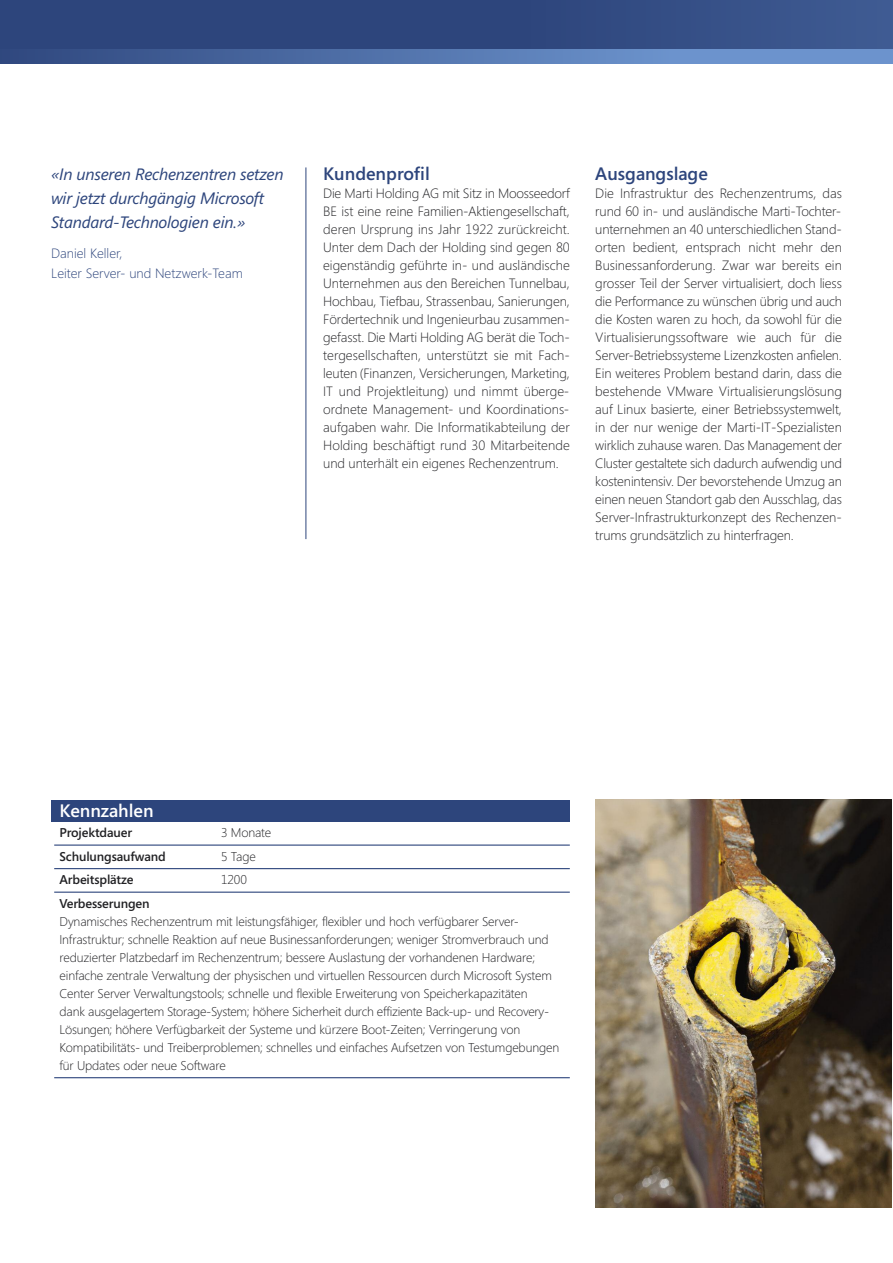
<style>
.page{position:relative;width:893px;height:1263px;background:#fff}
.page>*{position:absolute;margin:0;border:0;box-sizing:border-box;transform-origin:0 0}
.t1{font:600 18px "Segoe";color:#2d457c}
.t2{font:600 18px "Segoe";color:#fff}
.t3{font:italic 16.5px/24px "Segoe";letter-spacing:-.015em;color:#2d457c}
.t4{font:300 13.5px/18px "Segoe";letter-spacing:-.005em;color:#222225;text-align:justify}
.t5{font:300 13.5px/19.5px "Segoe";color:#2d457c}
.t6{font:300 12.75px/18px "Segoe";letter-spacing:-.01em;color:#222225}
.t7{font:600 12.75px "Segoe";letter-spacing:-.01em;color:#222225}
</style>
<div class="page">
<hr style="left:306px;top:167px;width:1px;height:372px;background:#2d457c">
<div style="left:51px;top:801px;width:519px;height:21px;background:#2d457c"></div>
<hr style="left:54px;top:844px;width:516px;height:2px;background:#2d457c">
<hr style="left:54px;top:868px;width:516px;height:1px;background:#2d457c">
<hr style="left:54px;top:891px;width:516px;height:2px;background:#2d457c">
<hr style="left:54px;top:1077px;width:516px;height:1px;background:#2d457c">
<div style="left:0;top:48px;width:893px;height:16px;background:#6c93cd"></div>
<div style="left:0;top:48px;width:670px;height:16px;background:linear-gradient(to right,#2f477e,#6b92cc)"></div>
<div style="left:0;top:0;width:872px;height:49px;background:#2d457c"></div>
<div style="left:531px;top:0;width:362px;height:49px;background:#365088"></div>
<img style="left:595px;top:799px;width:297px;height:409px">
<p class="t3" style="left:51px;top:162px;width:234px">«In unseren Rechenzentren setzen wir jetzt durchgängig Microsoft<br>Standard-Technologien ein.»</p>
<p class="t5" style="left:51px;top:245px;width:193px">Daniel Keller,<br>Leiter Server- und Netzwerk-Team</p>
<h1 class="t1" style="left:323px;top:167px;width:108px">Kundenprofil</h1>
<p class="t4" style="left:323px;top:186px;width:248px">Die Marti Holding AG mit Sitz in Moosseedorf BE ist eine reine Familien-Aktiengesellschaft, deren Ursprung ins Jahr 1922 zurückreicht.<br>Unter dem Dach der Holding sind gegen 80 eigenständig geführte in- und ausländische Unternehmen aus den Bereichen Tunnelbau, Hochbau, Tiefbau, Strassenbau, Sanierungen, Fördertechnik und Ingenieurbau zusammen&shy;gefasst. Die Marti Holding AG berät die Toch&shy;tergesellschaften, unterstützt sie mit Fach&shy;leuten (Finanzen, Versicherungen, Marketing, IT und Projektleitung) und nimmt überge&shy;ordnete Management- und Koordinations&shy;aufgaben wahr. Die Informatikabteilung der Holding beschäftigt rund 30 Mitarbeitende und unterhält ein eigenes Rechenzentrum.</p>
<h1 class="t1" style="left:595px;top:167px;width:114px">Ausgangslage</h1>
<p class="t4" style="left:595px;top:186px;width:248px">Die Infrastruktur des Rechenzentrums, das rund 60 in- und ausländische Marti-Tochter&shy;unternehmen an 40 unterschiedlichen Stand&shy;orten bedient, entsprach nicht mehr den Businessanforderung. Zwar war bereits ein grosser Teil der Server virtualisiert, doch liess die Performance zu wünschen übrig und auch die Kosten waren zu hoch, da sowohl für die Virtualisierungssoftware wie auch für die Server-Betriebssysteme Lizenzkosten anfielen.<br>Ein weiteres Problem bestand darin, dass die bestehende VMware Virtualisierungslösung auf Linux basierte, einer Betriebssystemwelt, in der nur wenige der Marti-IT-Spezialisten wirklich zuhause waren. Das Management der Cluster gestaltete sich dadurch aufwendig und kostenintensiv. Der bevorstehende Umzug an einen neuen Standort gab den Ausschlag, das Server-Infrastrukturkonzept des Rechenzen&shy;trums grundsätzlich zu hinterfragen.</p>
<h1 class="t2" style="left:60px;top:804px;width:96px">Kennzahlen</h1>
<p class="t7" style="left:60px;top:828px;width:74px">Projektdauer</p>
<p class="t6" style="left:221px;top:825px;width:52px">3 Monate</p>
<p class="t7" style="left:60px;top:852px;width:108px">Schulungsaufwand</p>
<p class="t6" style="left:221px;top:849px;width:36px">5 Tage</p>
<p class="t7" style="left:60px;top:875px;width:76px">Arbeitsplätze</p>
<p class="t6" style="left:221px;top:872px;width:27px">1200</p>
<p class="t7" style="left:60px;top:899px;width:92px">Verbesserungen</p>
<p class="t6" style="left:60px;top:914px;width:501px">Dynamisches Rechenzentrum mit leistungsfähiger, flexibler und hoch verfügbarer Server-Infrastruktur; schnelle Reaktion auf neue Businessanforderungen; weniger Stromverbrauch und reduzierter Platzbedarf im Rechenzentrum; bessere Auslastung der vorhandenen Hardware; einfache zentrale Verwaltung der physischen und virtuellen Ressourcen durch Microsoft System Center Server Verwaltungstools; schnelle und flexible Erweiterung von Speicherkapazitäten<br>dank ausgelagertem Storage-System; höhere Sicherheit durch effiziente Back-up- und Recovery-Lösungen; höhere Verfügbarkeit der Systeme und kürzere Boot-Zeiten; Verringerung von Kompatibilitäts- und Treiberproblemen; schnelles und einfaches Aufsetzen von Testumgebungen für Updates oder neue Software</p>
</div>
